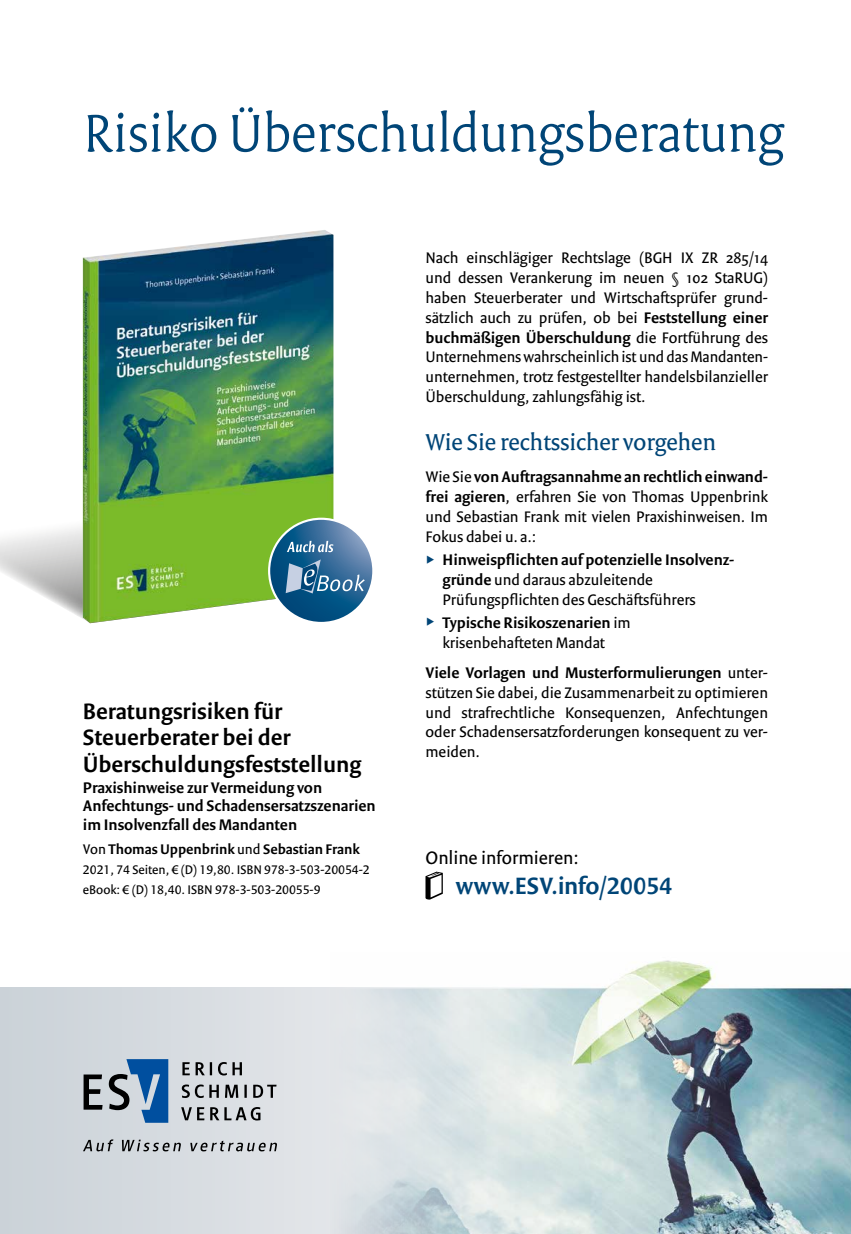
<style>
.page{position:relative;width:851px;height:1234px;background:#fff}
.page>*{position:absolute;margin:0;border:0;box-sizing:border-box;transform-origin:0 0}
.t1{font:300 57px "Versa Pro";letter-spacing:-.005em;color:#004577}
.t2{font:600 25.5px "Versa Sans Pro";color:#004577}
.t3{font:24.75px "Versa Pro";letter-spacing:-.005em;color:#004577}
.t4{font:600 24px/26.4px "Versa Sans Pro";color:#000}
.t5{font:19.5px "Versa Sans Pro";color:#000}
.t6{font:16.5px/19.8px "Versa Sans Pro";color:#000;text-align:justify}
.t7{font:600 16.5px/18.1px "Versa Sans Pro";color:#000}
.t8{font:600 15px "Versa Sans Pro";color:#000}
.t9{font:13.5px/19.6px "Versa Sans Pro";color:#000}
.s1{font-weight:400}
.s2{font-weight:600}
</style>
<div class="page">
<div style="left:0;top:986px;width:850px;height:247px;background:#d6dbe0"></div>
<img style="left:83px;top:230px;width:250px;height:274px">
<svg style="left:269px;top:518px;width:104px;height:104px"></svg>
<svg style="left:0;top:504px;width:365px;height:119px"></svg>
<img style="left:327px;top:960px;width:523px;height:273px">
<svg style="left:425px;top:871px;width:18px;height:28px"></svg>
<svg style="left:181px;top:1107px;width:79px;height:13px"></svg>
<svg style="left:182px;top:1084px;width:94px;height:13px"></svg>
<svg style="left:182px;top:1062px;width:60px;height:13px"></svg>
<svg style="left:109px;top:1059px;width:59px;height:63px"></svg>
<svg style="left:84px;top:1074px;width:19px;height:35px"></svg>
<svg style="left:83px;top:1139px;width:194px;height:12px"></svg>
<h1 class="t1" style="left:83px;top:99px;width:702px">Risiko Überschuldungsberatung</h1>
<h3 class="t4" style="left:83px;top:697px;width:280px">Beratungsrisiken für<br>Steuerberater bei der<br>Überschuldungsfeststellung</h3>
<p class="t7" style="left:83px;top:778px;width:294px">Praxishinweise zur Vermeidung von<br>Anfechtungs- und Schadensersatzszenarien im Insolvenzfall des Mandanten</p>
<p class="t8" style="left:83px;top:840px;width:278px"><span class="s1">Von</span> Thomas Uppenbrink <span class="s1">und</span> Sebastian Frank</p>
<p class="t9" style="left:83px;top:859px;width:288px">2021, 74 Seiten, € (D) 19,80. ISBN 978-3-503-20054-2 eBook: € (D) 18,40. ISBN 978-3-503-20055-9</p>
<p class="t6" style="left:425px;top:248px;width:344px">Nach einschlägiger Rechtslage (BGH IX ZR 285/14 und dessen Verankerung im neuen § 102 StaRUG) haben Steuerberater und Wirtschaftsprüfer grund&shy;sätzlich auch zu prüfen, ob bei <span class="s2">Feststellung einer buchmäßigen Überschuldung</span> die Fortführung des Unternehmens wahrscheinlich ist und das Mandanten&shy;unternehmen, trotz festgestellter handelsbilanzieller Überschuldung, zahlungsfähig ist.</p>
<h3 class="t3" style="left:425px;top:427px;width:292px">Wie Sie rechtssicher vorgehen</h3>
<p class="t6" style="left:425px;top:467px;width:344px">Wie Sie <span class="s2">von Auftragsannahme an rechtlich einwand&shy;frei agieren</span>, erfahren Sie von Thomas Uppenbrink und Sebastian Frank mit vielen Praxishinweisen. Im Fokus dabei u. a.:</p>
<p class="t6" style="left:442px;top:549px;width:293px;text-align:left"><span class="s2">Hinweispflichten auf potenzielle Insolvenz&shy;gründe</span> und daraus abzuleitende<br>Prüfungspflichten des Geschäftsführers</p>
<p class="t6" style="left:442px;top:612px;width:190px"><span class="s2">Typische Risikoszenarien</span> im krisenbehafteten Mandat</p>
<p class="t6" style="left:425px;top:662px;width:344px"><span class="s2">Viele Vorlagen und Musterformulierungen</span> unter&shy;stützen Sie dabei, die Zusammenarbeit zu optimieren und strafrechtliche Konsequenzen, Anfechtungen oder Schadensersatzforderungen konsequent zu ver&shy;meiden.</p>
<p class="t5" style="left:425px;top:845px;width:155px">Online informieren:</p>
<h2 class="t2" style="left:455px;top:869px;width:218px">www.ESV.info/20054</h2>
</div>
